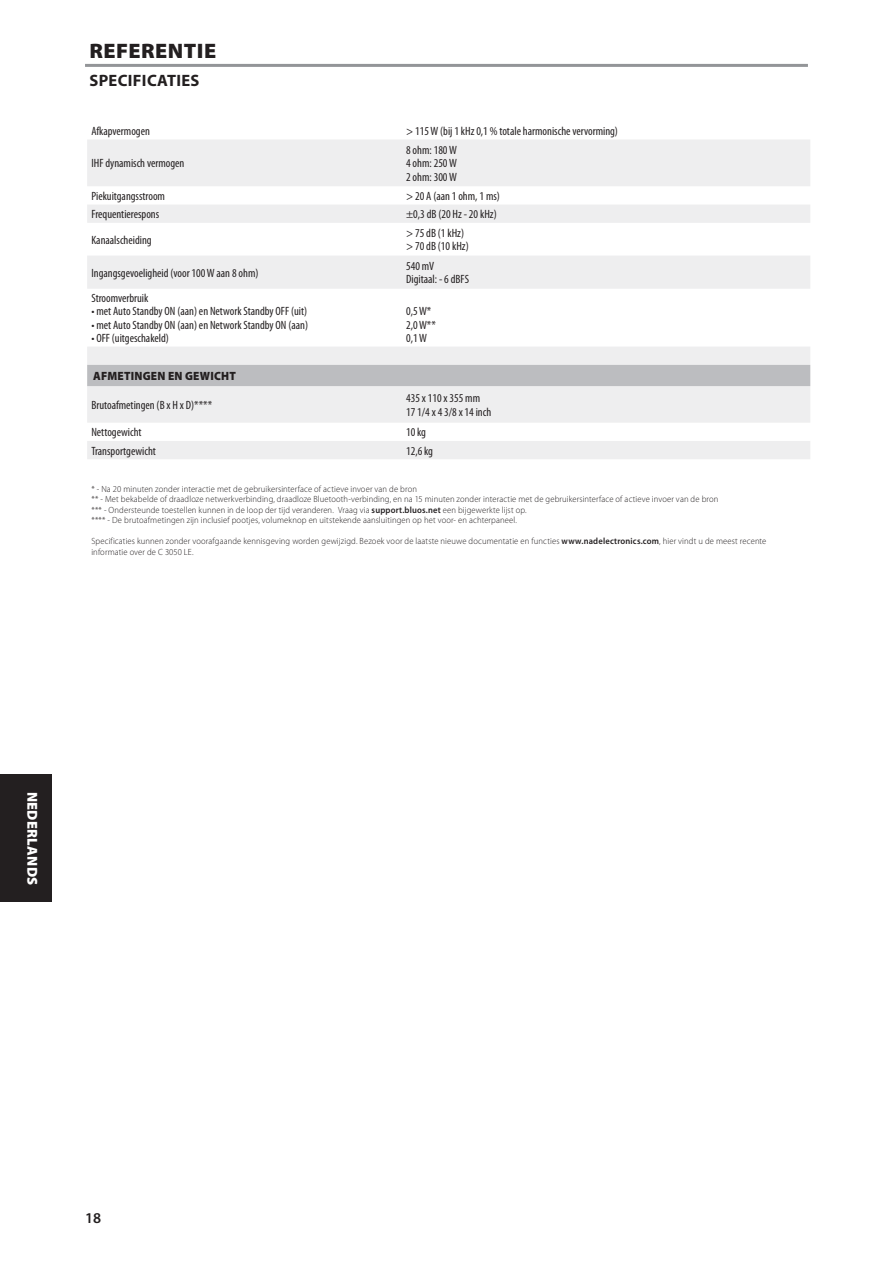
<style>
.page{position:relative;width:893px;height:1263px;background:#fff}
.page>*{position:absolute;margin:0;border:0;box-sizing:border-box;transform-origin:0 0}
.Body_copy_-_header{font:900 21px "Myriad Pro";letter-spacing:.02em;color:#231f20;scale:1.05 1}
.Body_copy_-_header-2{font:700 16.5px "Myriad Pro";letter-spacing:.02em;color:#231f20}
.t1{font:600 15px "Myriad Pro";color:#231f20}
.t2{font:900 14.4px "Myriad Pro";letter-spacing:.02em;color:#fff}
.Table_-_normal{font:condensed 12px "Myriad Pro";color:#231f20}
.Table_-_header{font:900 12px "Myriad Pro";letter-spacing:.02em;color:#231f20;scale:.95 1}
.Specifications_-_not{font:300 9px/10.5px "Myriad Pro";letter-spacing:.015em;color:#231f20;scale:.95 1}
.s1{font-weight:600}
</style>
<div class="page">
<div style="left:0;top:774px;width:51px;height:128px;background:#231f20"></div>
<svg style="left:87px;top:140px;width:723px;height:319px;fill:#eeeeef"></svg>
<div style="left:87px;top:365px;width:723px;height:21px;background:#bcbdc0"></div>
<hr style="left:85px;top:64px;width:723px;height:3px;background:#939598">
<p class="Body_copy_-_header" style="left:90px;top:39px;width:122px">REFERENTIE</p>
<p class="Body_copy_-_header-2" style="left:89px;top:70px;width:112px">SPECIFICATIES</p>
<p class="Table_-_normal" style="left:91px;top:124px;width:60px">Afkapvermogen</p>
<p class="Table_-_normal" style="left:406px;top:124px;width:213px">&gt; 115 W (bij 1 kHz 0,1 % totale harmonische vervorming)</p>
<p class="Table_-_normal" style="left:91px;top:156px;width:94px">IHF dynamisch vermogen</p>
<p class="Table_-_normal" style="left:406px;top:143px;width:52px">8 ohm: 180 W</p>
<p class="Table_-_normal" style="left:406px;top:156px;width:52px">4 ohm: 250 W</p>
<p class="Table_-_normal" style="left:406px;top:170px;width:52px">2 ohm: 300 W</p>
<p class="Table_-_normal" style="left:91px;top:189px;width:75px">Piekuitgangsstroom</p>
<p class="Table_-_normal" style="left:406px;top:189px;width:95px">&gt; 20 A (aan 1 ohm, 1 ms)</p>
<p class="Table_-_normal" style="left:91px;top:207px;width:69px">Frequentierespons</p>
<p class="Table_-_normal" style="left:406px;top:207px;width:92px">±0,3 dB (20 Hz - 20 kHz)</p>
<p class="Table_-_normal" style="left:91px;top:232px;width:62px">Kanaalscheiding</p>
<p class="Table_-_normal" style="left:406px;top:226px;width:59px">&gt; 75 dB (1 kHz)</p>
<p class="Table_-_normal" style="left:406px;top:239px;width:64px">&gt; 70 dB (10 kHz)</p>
<p class="Table_-_normal" style="left:91px;top:265px;width:169px">Ingangsgevoeligheid (voor 100 W aan 8 ohm)</p>
<p class="Table_-_normal" style="left:91px;top:291px;width:58px">Stroomverbruik</p>
<p class="Table_-_normal" style="left:91px;top:304px;width:217px">• met Auto Standby ON (aan) en Network Standby OFF (uit)</p>
<p class="Table_-_normal" style="left:91px;top:318px;width:218px">• met Auto Standby ON (aan) en Network Standby ON (aan)</p>
<p class="Table_-_normal" style="left:91px;top:331px;width:79px">• OFF (uitgeschakeld)</p>
<p class="Table_-_header" style="left:93px;top:369px;width:152px">AFMETINGEN EN GEWICHT</p>
<p class="Table_-_normal" style="left:91px;top:398px;width:122px">Brutoafmetingen (B x H x D)****</p>
<p class="Table_-_normal" style="left:406px;top:259px;width:30px">540 mV</p>
<p class="Table_-_normal" style="left:406px;top:272px;width:64px">Digitaal: - 6 dBFS</p>
<p class="Table_-_normal" style="left:406px;top:304px;width:27px">0,5 W*</p>
<p class="Table_-_normal" style="left:406px;top:318px;width:31px">2,0 W**</p>
<p class="Table_-_normal" style="left:406px;top:331px;width:22px">0,1 W</p>
<p class="Table_-_normal" style="left:406px;top:391px;width:76px">435 x 110 x 355 mm</p>
<p class="Table_-_normal" style="left:406px;top:404px;width:87px">17 1/4 x 4 3/8 x 14 inch</p>
<p class="Table_-_normal" style="left:91px;top:425px;width:52px">Nettogewicht</p>
<p class="Table_-_normal" style="left:406px;top:425px;width:21px">10 kg</p>
<p class="Table_-_normal" style="left:91px;top:443px;width:66px">Transportgewicht</p>
<p class="Table_-_normal" style="left:406px;top:443px;width:28px">12,6 kg</p>
<p class="Specifications_-_not" style="left:91px;top:483px;width:344px">* - Na 20 minuten zonder interactie met de gebruikersinterface of actieve invoer van de bron</p>
<p class="Specifications_-_not" style="left:91px;top:494px;width:661px">** - Met bekabelde of draadloze netwerkverbinding, draadloze Bluetooth-verbinding, en na 15 minuten zonder interactie met de gebruikersinterface of actieve invoer van de bron</p>
<p class="Specifications_-_not" style="left:91px;top:504px;width:460px">*** - Ondersteunde toestellen kunnen in de loop der tijd veranderen. Vraag via <span class="s1">support.bluos.net</span> een bijgewerkte lijst op.</p>
<p class="Specifications_-_not" style="left:91px;top:515px;width:449px">**** - De brutoafmetingen zijn inclusief pootjes, volumeknop en uitstekende aansluitingen op het voor- en achterpaneel.</p>
<p class="Specifications_-_not" style="left:91px;top:536px;width:712px">Specificaties kunnen zonder voorafgaande kennisgeving worden gewijzigd. Bezoek voor de laatste nieuwe documentatie en functies <span class="s1">www.nadelectronics.com</span>, hier vindt u de meest recente informatie over de C 3050 LE.</p>
<h3 class="t2" style="left:40px;top:791px;width:95px;rotate:90deg">NEDERLANDS</h3>
<h3 class="t1" style="left:85px;top:1208px;width:18px">18</h3>
</div>
